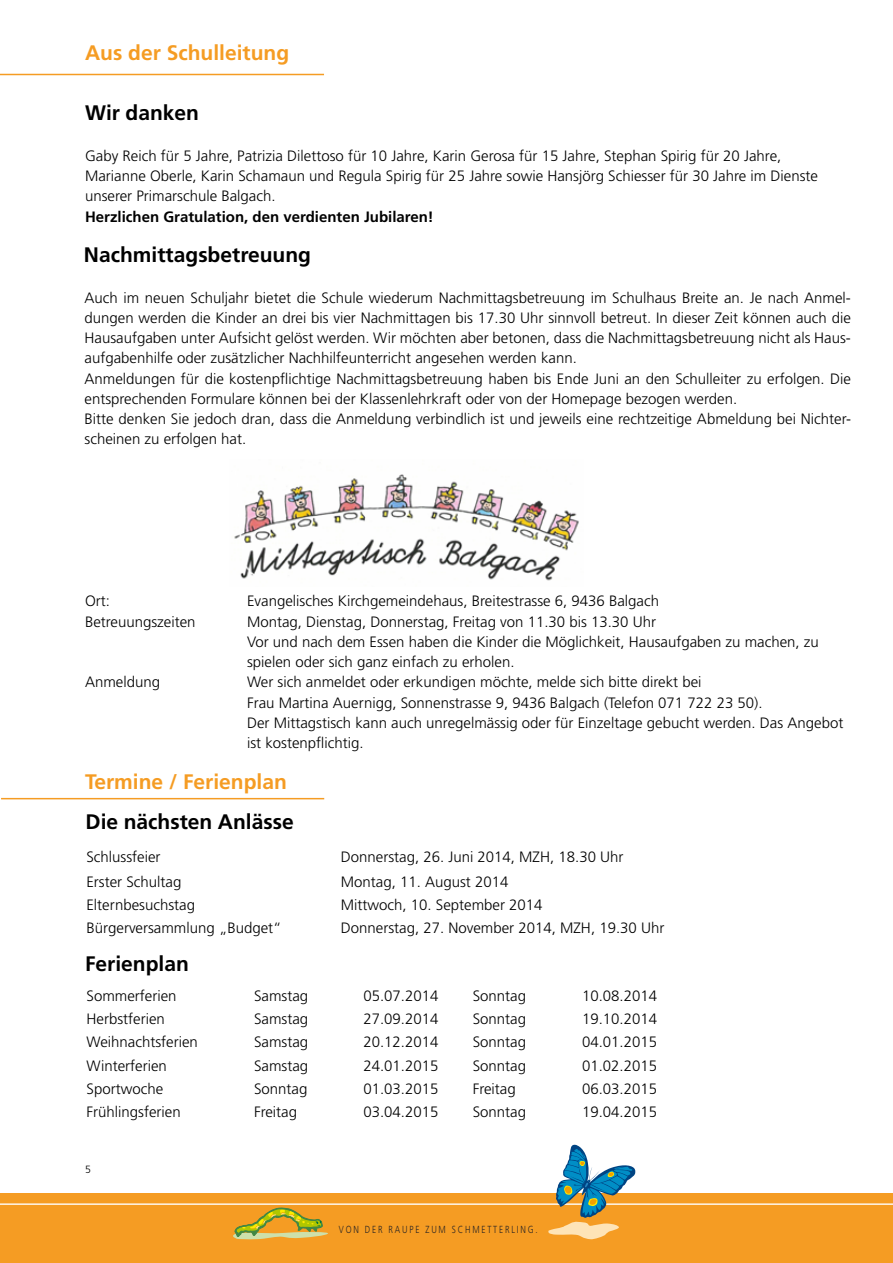
<style>
.page{position:relative;width:893px;height:1263px;background:#fff}
.page>*{position:absolute;margin:0;border:0;box-sizing:border-box;transform-origin:0 0}
.t1{font:700 21px "Frutiger LT Std";color:#000}
.t2{font:700 21px "Frutiger LT Std";color:#f59c23}
.t3{font:300 15px/20.2px "Frutiger LT Std";color:#000}
.t4{font:700 15px "Frutiger LT Std";color:#000}
.t5{font:300 10.5px "Frutiger LT Std";color:#000}
.t6{font:300 10.2px "Frutiger";letter-spacing:.22em;color:#282423;scale:.8 1}
</style>
<div class="page">
<hr style="left:0;top:74px;width:324px;height:1px;background:#f59c23">
<img style="left:234px;top:474px;width:345px;height:107px">
<div style="left:0;top:1194px;width:893px;height:69px;background:#f59c23"></div>
<hr style="left:0;top:1203px;width:893px;height:2px;background:#fff">
<svg style="left:548px;top:1145px;width:87px;height:94px"></svg>
<svg style="left:233px;top:1208px;width:95px;height:31px"></svg>
<hr style="left:1px;top:798px;width:323px;height:1px;background:#f59c23">
<h1 class="t2" style="left:85px;top:40px;width:206px">Aus der Schulleitung</h1>
<h1 class="t1" style="left:85px;top:101px;width:116px">Wir danken</h1>
<p class="t3" style="left:85px;top:146px;width:734px">Gaby Reich für 5 Jahre, Patrizia Dilettoso für 10 Jahre, Karin Gerosa für 15 Jahre, Stephan Spirig für 20 Jahre,<br>Marianne Oberle, Karin Schamaun und Regula Spirig für 25 Jahre sowie Hansjörg Schiesser für 30 Jahre im Dienste unserer Primarschule Balgach.</p>
<p class="t4" style="left:85px;top:208px;width:350px">Herzlichen Gratulation, den verdienten Jubilaren!</p>
<h1 class="t1" style="left:84px;top:242px;width:229px">Nachmittagsbetreuung</h1>
<p class="t3" style="left:85px;top:287px;width:768px">Auch im neuen Schuljahr bietet die Schule wiederum Nachmittagsbetreuung im Schulhaus Breite an. Je nach Anmel&shy;dungen werden die Kinder an drei bis vier Nachmittagen bis 17.30 Uhr sinnvoll betreut. In dieser Zeit können auch die Hausaufgaben unter Aufsicht gelöst werden. Wir möchten aber betonen, dass die Nachmittagsbetreuung nicht als Haus&shy;aufgabenhilfe oder zusätzlicher Nachhilfeunterricht angesehen werden kann.<br>Anmeldungen für die kostenpflichtige Nachmittagsbetreuung haben bis Ende Juni an den Schulleiter zu erfolgen. Die entsprechenden Formulare können bei der Klassenlehrkraft oder von der Homepage bezogen werden.<br>Bitte denken Sie jedoch dran, dass die Anmeldung verbindlich ist und jeweils eine rechtzeitige Abmeldung bei Nichter&shy;scheinen zu erfolgen hat.</p>
<p class="t3" style="left:85px;top:591px;width:26px">Ort:</p>
<p class="t3" style="left:247px;top:591px;width:414px">Evangelisches Kirchgemeindehaus, Breitestrasse 6, 9436 Balgach</p>
<p class="t3" style="left:85px;top:611px;width:112px">Betreuungszeiten</p>
<p class="t3" style="left:247px;top:611px;width:573px">Montag, Dienstag, Donnerstag, Freitag von 11.30 bis 13.30 Uhr<br>Vor und nach dem Essen haben die Kinder die Möglichkeit, Hausaufgaben zu machen, zu spielen oder sich ganz einfach zu erholen.</p>
<p class="t3" style="left:85px;top:672px;width:77px">Anmeldung</p>
<p class="t3" style="left:247px;top:672px;width:598px">Wer sich anmeldet oder erkundigen möchte, melde sich bitte direkt bei<br>Frau Martina Auernigg, Sonnenstrasse 9, 9436 Balgach (Telefon 071 722 23 50).<br>Der Mittagstisch kann auch unregelmässig oder für Einzeltage gebucht werden. Das Angebot ist kostenpflichtig.</p>
<h1 class="t2" style="left:85px;top:769px;width:203px">Termine / Ferienplan</h1>
<h1 class="t1" style="left:86px;top:809px;width:210px">Die nächsten Anlässe</h1>
<p class="t3" style="left:86px;top:847px;width:76px">Schlussfeier</p>
<p class="t3" style="left:341px;top:847px;width:284px">Donnerstag, 26. Juni 2014, MZH, 18.30 Uhr</p>
<p class="t3" style="left:86px;top:872px;width:96px">Erster Schultag</p>
<p class="t3" style="left:341px;top:872px;width:169px">Montag, 11. August 2014</p>
<p class="t3" style="left:86px;top:895px;width:110px">Elternbesuchstag</p>
<p class="t3" style="left:341px;top:895px;width:203px">Mittwoch, 10. September 2014</p>
<p class="t3" style="left:86px;top:918px;width:197px">Bürgerversammlung „Budget“</p>
<p class="t3" style="left:341px;top:918px;width:325px">Donnerstag, 27. November 2014, MZH, 19.30 Uhr</p>
<h1 class="t1" style="left:85px;top:951px;width:105px">Ferienplan</h1>
<p class="t3" style="left:87px;top:986px;width:91px">Sommerferien</p>
<p class="t3" style="left:254px;top:986px;width:56px">Samstag</p>
<p class="t3" style="left:363px;top:986px;width:77px">05.07.2014</p>
<p class="t3" style="left:473px;top:986px;width:55px">Sonntag</p>
<p class="t3" style="left:582px;top:986px;width:77px">10.08.2014</p>
<p class="t3" style="left:87px;top:1009px;width:80px">Herbstferien</p>
<p class="t3" style="left:254px;top:1009px;width:56px">Samstag</p>
<p class="t3" style="left:363px;top:1009px;width:77px">27.09.2014</p>
<p class="t3" style="left:473px;top:1009px;width:55px">Sonntag</p>
<p class="t3" style="left:582px;top:1009px;width:77px">19.10.2014</p>
<p class="t3" style="left:87px;top:1032px;width:113px">Weihnachtsferien</p>
<p class="t3" style="left:254px;top:1032px;width:56px">Samstag</p>
<p class="t3" style="left:363px;top:1032px;width:77px">20.12.2014</p>
<p class="t3" style="left:473px;top:1032px;width:55px">Sonntag</p>
<p class="t3" style="left:582px;top:1032px;width:77px">04.01.2015</p>
<p class="t3" style="left:87px;top:1055px;width:82px">Winterferien</p>
<p class="t3" style="left:254px;top:1055px;width:56px">Samstag</p>
<p class="t3" style="left:363px;top:1055px;width:77px">24.01.2015</p>
<p class="t3" style="left:473px;top:1055px;width:55px">Sonntag</p>
<p class="t3" style="left:582px;top:1055px;width:77px">01.02.2015</p>
<p class="t3" style="left:87px;top:1079px;width:78px">Sportwoche</p>
<p class="t3" style="left:254px;top:1079px;width:55px">Sonntag</p>
<p class="t3" style="left:363px;top:1079px;width:77px">01.03.2015</p>
<p class="t3" style="left:473px;top:1079px;width:45px">Freitag</p>
<p class="t3" style="left:582px;top:1079px;width:77px">06.03.2015</p>
<p class="t3" style="left:86px;top:1102px;width:96px">Frühlingsferien</p>
<p class="t3" style="left:254px;top:1102px;width:45px">Freitag</p>
<p class="t3" style="left:363px;top:1102px;width:77px">03.04.2015</p>
<p class="t3" style="left:473px;top:1102px;width:55px">Sonntag</p>
<p class="t3" style="left:582px;top:1102px;width:77px">19.04.2015</p>
<p class="t5" style="left:85px;top:1164px;width:7px">5</p>
<p class="t6" style="left:339px;top:1224px;width:250px">VON DER RAUPE ZUM SCHMETTERLING.</p>
</div>
